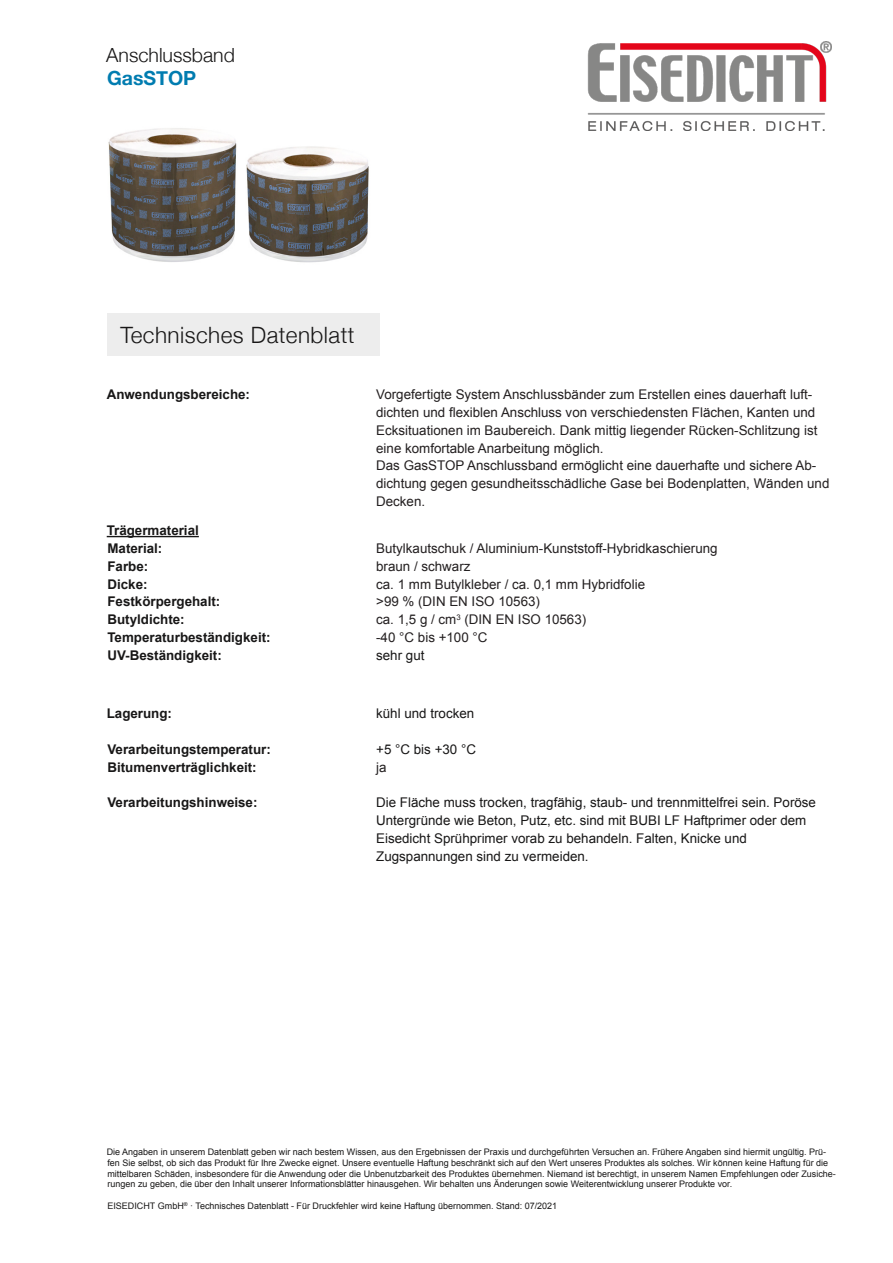
<style>
.page{position:relative;width:893px;height:1263px;background:#fff}
.page>*{position:absolute;margin:0;border:0;box-sizing:border-box;transform-origin:0 0}
.t1{font:300 22.5px "Helvetica Neue";letter-spacing:.02em;color:#181717}
.t2{font:300 19.5px/23.4px "Helvetica Neue";color:#181717}
.t3{font:13.35px/17.9px "Arial";color:#231f20}
.t4{font:13.35px/17.9px "Arial";color:#181717}
.t5{font:700 13.35px/17.9px "Arial";color:#181717}
.t6{font:9px/10.8px "Arial";color:#181717}
.s1{font-weight:700;color:#007cb0}
</style>
<div class="page">
<img style="left:587px;top:42px;width:244px;height:89px">
<div style="left:107px;top:313px;width:272px;height:42px;background:#ededed"></div>
<hr style="left:107px;top:536px;width:92px;height:1px;background:#181717">
<img style="left:246px;top:146px;width:123px;height:117px">
<img style="left:108px;top:128px;width:129px;height:134px">
<p class="t2" style="left:106px;top:42px;width:130px">Anschlussband<br><span class="s1">GasSTOP</span></p>
<p class="t1" style="left:120px;top:317px;width:236px">Technisches Datenblatt</p>
<p class="t5" style="left:107px;top:386px;width:145px">Anwendungsbereiche:</p>
<p class="t3" style="left:376px;top:386px;width:455px">Vorgefertigte System Anschlussbänder zum Erstellen eines dauerhaft luft&shy;dichten und flexiblen Anschluss von verschiedensten Flächen, Kanten und Ecksituationen im Baubereich. Dank mittig liegender Rücken-Schlitzung ist eine komfortable Anarbeitung möglich.<br>Das GasSTOP Anschlussband ermöglicht eine dauerhafte und sichere Ab&shy;dichtung gegen gesundheitsschädliche Gase bei Bodenplatten, Wänden und Decken.</p>
<p class="t5" style="left:107px;top:522px;width:94px">Trägermaterial<br>Material:</p>
<p class="t3" style="left:376px;top:539px;width:343px">Butylkautschuk / Aluminium-Kunststoff-Hybridkaschierung</p>
<p class="t5" style="left:107px;top:558px;width:42px">Farbe:</p>
<p class="t3" style="left:376px;top:557px;width:96px">braun / schwarz</p>
<p class="t5" style="left:107px;top:575px;width:42px">Dicke:</p>
<p class="t3" style="left:376px;top:575px;width:270px">ca. 1 mm Butylkleber / ca. 0,1 mm Hybridfolie</p>
<p class="t5" style="left:107px;top:593px;width:114px">Festkörpergehalt:</p>
<p class="t3" style="left:376px;top:593px;width:165px">&gt;99 % (DIN EN ISO 10563)</p>
<p class="t5" style="left:107px;top:611px;width:79px">Butyldichte:</p>
<p class="t3" style="left:376px;top:611px;width:212px">ca. 1,5 g / cm<sup>3</sup> (DIN EN ISO 10563)</p>
<p class="t5" style="left:107px;top:629px;width:165px">Temperaturbeständigkeit:</p>
<p class="t3" style="left:376px;top:629px;width:113px">-40 °C bis +100 °C</p>
<p class="t5" style="left:107px;top:647px;width:116px">UV-Beständigkeit:</p>
<p class="t4" style="left:376px;top:646px;width:50px">sehr gut</p>
<p class="t5" style="left:107px;top:705px;width:67px">Lagerung:</p>
<p class="t4" style="left:376px;top:705px;width:100px">kühl und trocken</p>
<p class="t5" style="left:107px;top:741px;width:165px">Verarbeitungstemperatur:</p>
<p class="t4" style="left:376px;top:740px;width:101px">+5 °C bis +30 °C</p>
<p class="t5" style="left:107px;top:758px;width:151px">Bitumenverträglichkeit:</p>
<p class="t3" style="left:376px;top:758px;width:12px">ja</p>
<p class="t5" style="left:107px;top:794px;width:152px">Verarbeitungshinweise:</p>
<p class="t4" style="left:376px;top:794px;width:441px">Die Fläche muss trocken, tragfähig, staub- und trennmittelfrei sein. Poröse Untergründe wie Beton, Putz, etc. sind mit BUBI LF Haftprimer oder dem Eisedicht Sprühprimer vorab zu behandeln. Falten, Knicke und Zugspannungen sind zu vermeiden.</p>
<p class="t6" style="left:107px;top:1146px;width:731px">Die Angaben in unserem Datenblatt geben wir nach bestem Wissen, aus den Ergebnissen der Praxis und durchgeführten Versuchen an. Frühere Angaben sind hiermit ungültig. Prü&shy;fen Sie selbst, ob sich das Produkt für Ihre Zwecke eignet. Unsere eventuelle Haftung beschränkt sich auf den Wert unseres Produktes als solches. Wir können keine Haftung für die mittelbaren Schäden, insbesondere für die Anwendung oder die Unbenutzbarkeit des Produktes übernehmen. Niemand ist berechtigt, in unserem Namen Empfehlungen oder Zusiche&shy;rungen zu geben, die über den Inhalt unserer Informationsblätter hinausgehen. Wir behalten uns Änderungen sowie Weiterentwicklung unserer Produkte vor.</p>
<p class="t6" style="left:107px;top:1200px;width:451px">EISEDICHT GmbH<sup>®</sup> · Technisches Datenblatt - Für Druckfehler wird keine Haftung übernommen. Stand: 07/2021</p>
</div>
